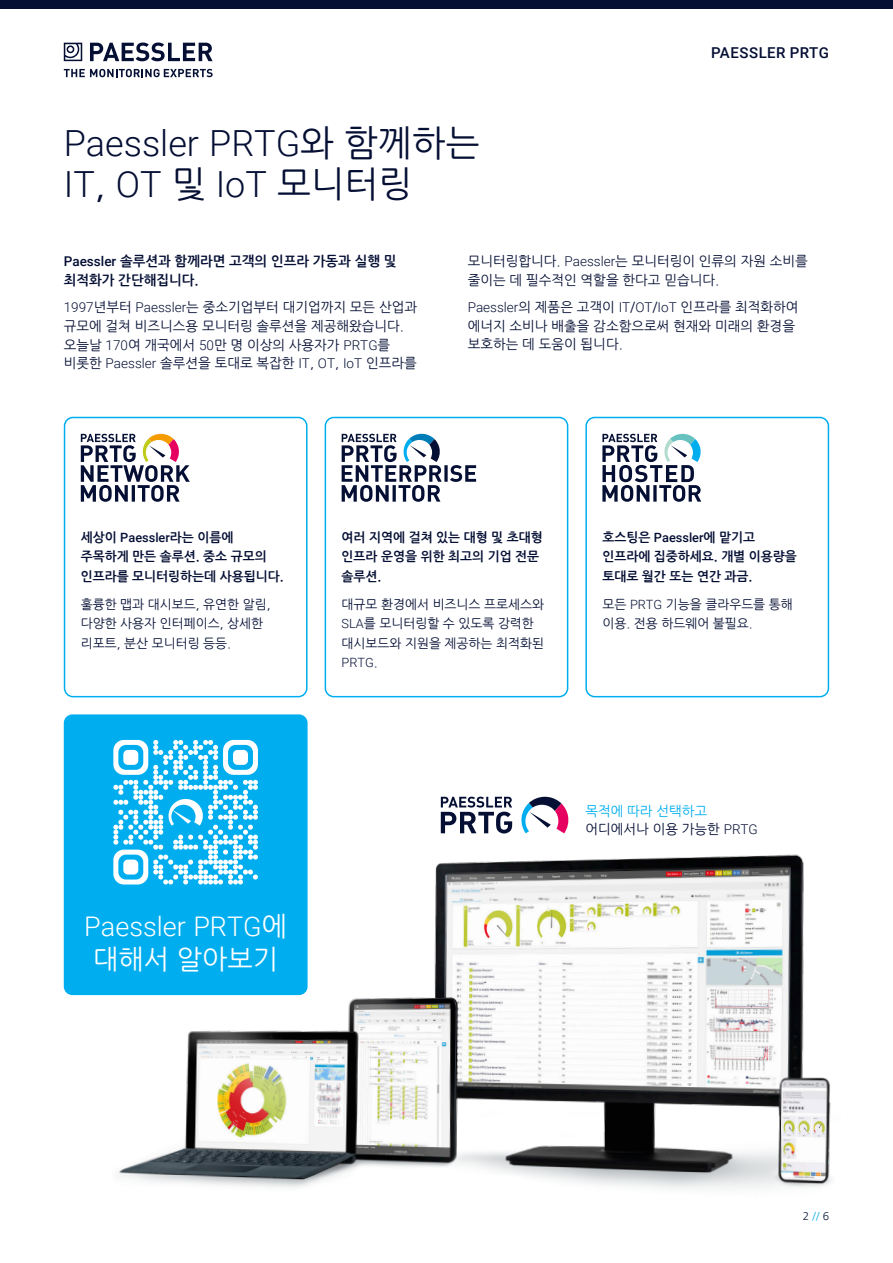
<style>
.page{position:relative;width:893px;height:1263px;background:#fff}
.page>*{position:absolute;margin:0;border:0;box-sizing:border-box;transform-origin:0 0}
.H1___Blue{font:300 36px/40.5px "Roboto";color:#050f34}
.H1___White{font:300 27px/33px "Roboto";color:#fff;text-align:center}
.t1{font:500 15px "Roboto";letter-spacing:.035em;color:#050f34}
.Text_Left___Blue{font:13.5px/18.8px "Nanum Gothic";color:#050f34}
.Text_Left___Blue-2{font:700 13.5px/18.8px "Nanum Gothic";color:#050f34}
.Text_Left___Blue-3{font:700 12.75px/19.5px "Nanum Gothic";color:#050f34}
.Text_Left___Blue-4{font:12.75px/19.5px "Nanum Gothic";color:#050f34}
.t2{font:10.5px "Nanum Gothic";color:#050f34}
.s1{font-family:"Nanum Gothic";font-weight:400}
.s2{font-family:"Roboto";font-weight:500}
.s3{font-family:"Roboto";font-weight:300}
.s4{color:#00aeef}
</style>
<div class="page">
<svg style="left:90px;top:43px;width:123px;height:18px"></svg>
<svg style="left:64px;top:43px;width:18px;height:18px"></svg>
<svg style="left:64px;top:69px;width:149px;height:8px"></svg>
<div style="left:0;top:0;width:893px;height:9px;background:#050f34"></div>
<img style="left:101px;top:854px;width:731px;height:335px">
<div style="left:64px;top:417px;width:244px;height:280px;border:2px solid #00aeef;border-radius:9px"></div>
<div style="left:325px;top:417px;width:243px;height:280px;border:2px solid #00aeef;border-radius:9px"></div>
<div style="left:585px;top:417px;width:244px;height:280px;border:2px solid #00aeef;border-radius:9px"></div>
<svg style="left:81px;top:434px;width:109px;height:68px"></svg>
<svg style="left:342px;top:434px;width:134px;height:68px"></svg>
<svg style="left:602px;top:434px;width:99px;height:68px"></svg>
<div style="left:64px;top:714px;width:244px;height:281px;background:#00aeef;border-radius:9px"></div>
<svg style="left:113px;top:740px;width:145px;height:144px"></svg>
<div style="left:123px;top:859px;width:15px;height:15px;background:#fff;border-radius:5px"></div>
<svg style="left:441px;top:797px;width:71px;height:36px"></svg>
<svg style="left:521px;top:797px;width:48px;height:36px"></svg>
<p class="H1___Blue" style="left:64px;top:122px;width:417px">Paessler PRTG<span class="s1">와 함께하는<br></span>IT<span class="s1">,</span> OT <span class="s1">및</span> IoT <span class="s1">모니터링</span></p>
<p class="t1" style="left:711px;top:42px;width:119px">PAESSLER PRTG</p>
<p class="Text_Left___Blue-2" style="left:64px;top:252px;width:334px"><span class="s2">Paessler</span> 솔루션과 함께라면 고객의 인프라 가동과 실행 및 최적화가 간단해집니다.</p>
<p class="Text_Left___Blue" style="left:64px;top:298px;width:355px"><span class="s3">1997</span>년부터 <span class="s3">Paessler</span>는 중소기업부터 대기업까지 모든 산업과 규모에 걸쳐 비즈니스용 모니터링 솔루션을 제공해왔습니다. 오늘날 <span class="s3">170</span>여 개국에서 <span class="s3">50</span>만 명 이상의 사용자가 <span class="s3">PRTG</span>를 비롯한 <span class="s3">Paessler</span> 솔루션을 토대로 복잡한 <span class="s3">IT</span>, <span class="s3">OT</span>, <span class="s3">IoT</span> 인프라를</p>
<p class="Text_Left___Blue" style="left:468px;top:252px;width:342px">모니터링합니다. <span class="s3">Paessler</span>는 모니터링이 인류의 자원 소비를 줄이는 데 필수적인 역할을 한다고 믿습니다.</p>
<p class="Text_Left___Blue" style="left:468px;top:298px;width:332px"><span class="s3">Paessler</span>의 제품은 고객이 <span class="s3">IT</span>/<span class="s3">OT</span>/<span class="s3">IoT</span> 인프라를 최적화하여 에너지 소비나 배출을 감소함으로써 현재와 미래의 환경을 보호하는 데 도움이 됩니다.</p>
<p class="Text_Left___Blue-3" style="left:81px;top:528px;width:204px">세상이 <span class="s2">Paessler</span>라는 이름에 주목하게 만든 솔루션. 중소 규모의 인프라를 모니터링하는데 사용됩니다.</p>
<p class="Text_Left___Blue-4" style="left:81px;top:595px;width:191px">훌륭한 맵과 대시보드, 유연한 알림, 다양한 사용자 인터페이스, 상세한 리포트, 분산 모니터링 등등.</p>
<p class="H1___White" style="left:84px;top:909px;width:204px">Paessler PRTG<span class="s1">에 대해서 알아보기</span></p>
<p class="Text_Left___Blue-3" style="left:342px;top:528px;width:203px">여러 지역에 걸쳐 있는 대형 및 초대형 인프라 운영을 위한 최고의 기업 전문 솔루션.</p>
<p class="Text_Left___Blue-4" style="left:342px;top:595px;width:204px">대규모 환경에서 비즈니스 프로세스와<br><span class="s3">SLA</span>를 모니터링할 수 있도록 강력한 대시보드와 지원을 제공하는 최적화된<br><span class="s3">PRTG</span>.</p>
<p class="Text_Left___Blue-3" style="left:602px;top:528px;width:196px">호스팅은 <span class="s2">Paessler</span>에 맡기고 인프라에 집중하세요. 개별 이용량을 토대로 월간 또는 연간 과금.</p>
<p class="Text_Left___Blue-4" style="left:602px;top:595px;width:192px">모든 <span class="s3">PRTG</span> 기능을 클라우드를 통해 이용. 전용 하드웨어 불필요.</p>
<p class="Text_Left___Blue" style="left:585px;top:803px;width:174px;line-height:18px"><span class="s4">목적에 따라 선택하고 </span>어디에서나 이용 가능한 <span class="s3">PRTG</span></p>
<p class="t2" style="left:803px;top:1211px;width:28px">2 <span class="s4">//</span> 6</p>
</div>
